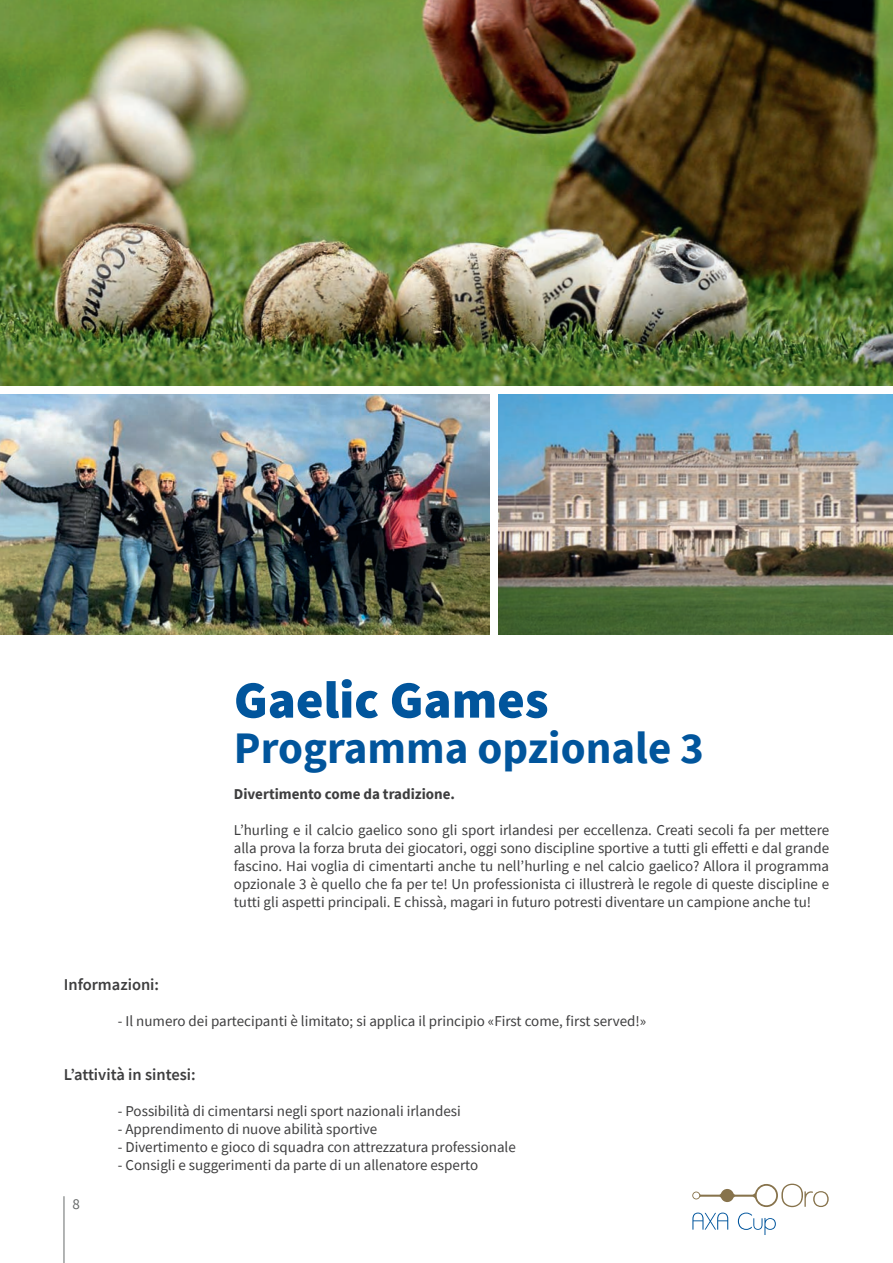
<style>
.page{position:relative;width:893px;height:1263px;background:#fff}
.page>*{position:absolute;margin:0;border:0;box-sizing:border-box;transform-origin:0 0}
.t1{font:900 52.5px "Source Sans Pro";color:#01559c}
.t2{font:700 45px "Source Sans Pro";color:#01559c}
.t3{font:600 16.5px "Source Sans Pro";color:#3e3e3f}
.t4{font:15px/18px "Source Sans Pro";color:#3e3e3f;text-align:justify}
.t5{font:700 15px "Source Sans Pro";color:#3e3e3f}
.t6{font:15px "Source Sans Pro";color:#676a6a}
</style>
<div class="page">
<img style="left:0;top:0;width:893px;height:386px">
<img style="left:0;top:394px;width:489px;height:240px">
<img style="left:499px;top:394px;width:394px;height:240px">
<hr style="left:64px;top:1196px;width:1px;height:67px;background:#676a6a">
<svg style="left:692px;top:1184px;width:137px;height:51px"></svg>
<h1 class="t1" style="left:234px;top:664px;width:316px">Gaelic Games</h1>
<h2 class="t2" style="left:234px;top:717px;width:472px">Programma opzionale 3</h2>
<p class="t5" style="left:234px;top:783px;width:223px">Divertimento come da tradizione.</p>
<p class="t4" style="left:234px;top:820px;width:597px">L’hurling e il calcio gaelico sono gli sport irlandesi per eccellenza. Creati secoli fa per mettere alla prova la forza bruta dei giocatori, oggi sono discipline sportive a tutti gli effetti e dal grande fascino. Hai voglia di cimentarti anche tu nell’hurling e nel calcio gaelico? Allora il programma opzionale 3 è quello che fa per te! Un professionista ci illustrerà le regole di queste discipline e tutti gli aspetti principali. E chissà, magari in futuro potresti diventare un campione anche tu!</p>
<p class="t3" style="left:64px;top:974px;width:97px">Informazioni:</p>
<p class="t4" style="left:118px;top:1012px;width:530px">- Il numero dei partecipanti è limitato; si applica il principio «First come, first served!»</p>
<p class="t3" style="left:64px;top:1064px;width:133px">L’attività in sintesi:</p>
<p class="t4" style="left:118px;top:1102px;width:345px">- Possibilità di cimentarsi negli sport nazionali irlandesi</p>
<p class="t4" style="left:118px;top:1120px;width:261px">- Apprendimento di nuove abilità sportive</p>
<p class="t4" style="left:118px;top:1138px;width:400px">- Divertimento e gioco di squadra con attrezzatura professionale</p>
<p class="t4" style="left:118px;top:1156px;width:362px">- Consigli e suggerimenti da parte di un allenatore esperto</p>
<p class="t6" style="left:73px;top:1194px;width:9px">8</p>
</div>
